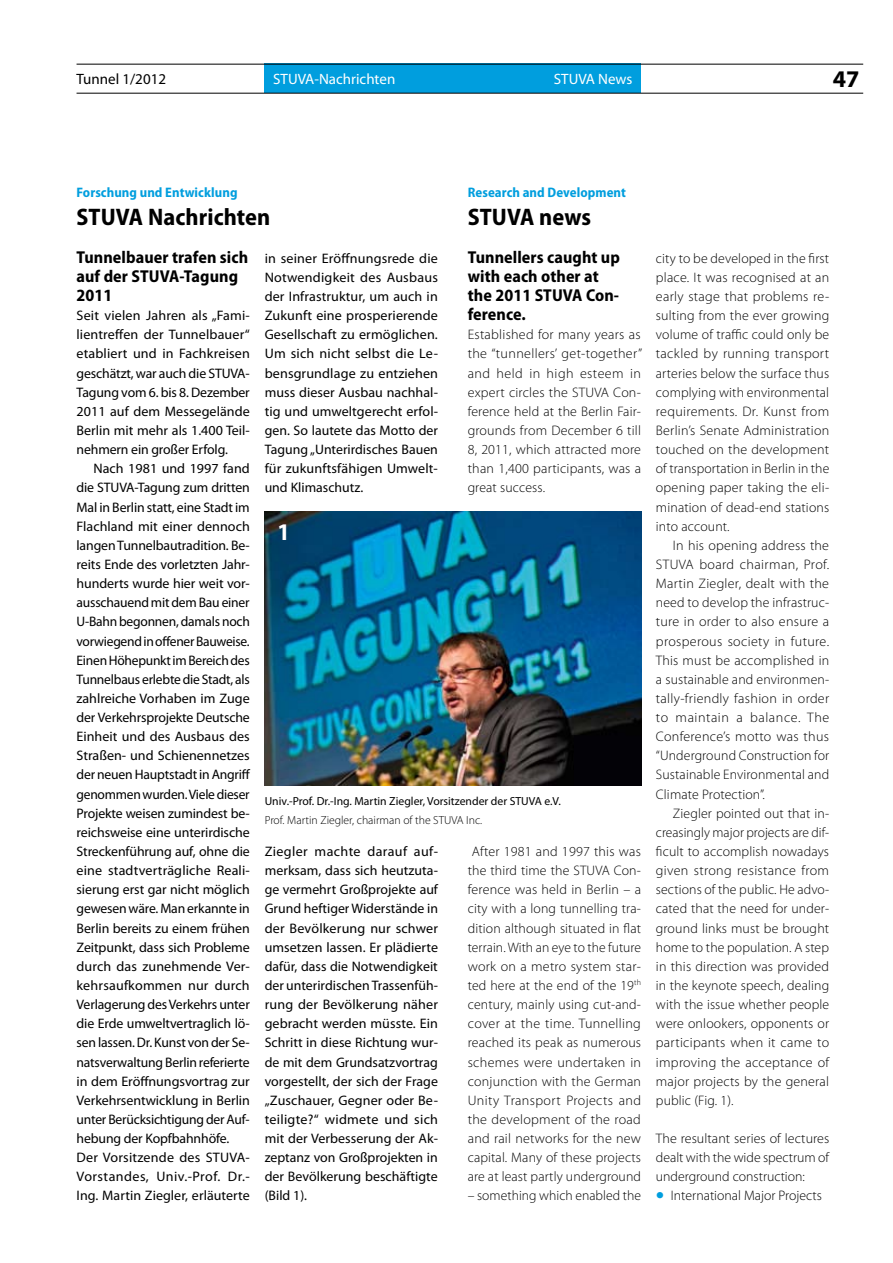
<style>
.page{position:relative;width:893px;height:1263px;background:#fff}
.page>*{position:absolute;margin:0;border:0;box-sizing:border-box;transform-origin:0 0}
.t1{font:700 semi-condensed 24px "Myriad Pro";letter-spacing:.005em;color:#000}
.t2{font:700 24px "Myriad Pro";color:#000}
.t3{font:700 semi-condensed 24px "Myriad Pro";color:#fff}
.t4{font:700 semi-condensed 17.25px/19.2px "Myriad Pro";letter-spacing:.005em;color:#000}
.t5{font:15px "Myriad Pro";color:#fff}
.t6{font:15px "Myriad Pro";color:#000}
.t7{font:13.8px/19.2px "Myriad Pro";letter-spacing:-.01em;color:#000;text-align:justify}
.t8{font:300 13.8px/19.2px "Myriad Pro";letter-spacing:.01em;color:#000;text-align:justify}
.t9{font:700 semi-condensed 13.8px "Myriad Pro";letter-spacing:.005em;color:#009ede}
.t10{font:11.7px "Myriad Pro";color:#000}
.t11{font:300 11.7px "Myriad Pro";color:#000}
.s1{font-weight:400;font-size:30px;color:#009ede}
</style>
<div class="page">
<div style="left:265px;top:64px;width:376px;height:29px;background:#009ede"></div>
<hr style="left:77px;top:64px;width:786px;height:1px;background:#000">
<hr style="left:77px;top:93px;width:786px;height:1px;background:#000">
<img style="left:265px;top:512px;width:376px;height:274px">
<p class="t6" style="left:77px;top:70px;width:91px">Tunnel 1/2012</p>
<p class="t5" style="left:273px;top:70px;width:124px">STUVA-Nachrichten</p>
<p class="t5" style="left:554px;top:70px;width:80px">STUVA News</p>
<h1 class="t2" style="left:833px;top:63px;width:28px">47</h1>
<p class="t9" style="left:77px;top:184px;width:162px">Forschung und Entwicklung</p>
<h1 class="t1" style="left:77px;top:203px;width:195px">STUVA Nachrichten</h1>
<p class="t4" style="left:77px;top:248px;width:173px">Tunnelbauer trafen sich auf der STUVA-Tagung<br>2011</p>
<p class="t7" style="left:77px;top:306px;width:175px">Seit vielen Jahren als „Fami&shy;lientreffen der Tunnelbauer“ etabliert und in Fachkreisen geschätzt, war auch die STUVA-Tagung vom 6. bis 8. Dezember 2011 auf dem Messegelände Berlin mit mehr als 1.400 Teil&shy;nehmern ein großer Erfolg.</p>
<p class="t7" style="left:77px;top:459px;width:175px;text-align:left;text-indent:17px">Nach 1981 und 1997 fand die STUVA-Tagung zum dritten<br>Mal in Berlin statt, eine Stadt im<br>Flachland mit einer dennoch langen Tunnelbautradition. Be&shy;reits Ende des vorletzten Jahr&shy;hunderts wurde hier weit vor&shy;ausschauend mit dem Bau einer<br>U-Bahn begonnen, damals noch vorwiegend in offener Bauweise.<br>Einen Höhepunkt im Bereich des<br>Tunnelbaus erlebte die Stadt, als zahlreiche Vorhaben im Zuge der Verkehrsprojekte Deutsche<br>Einheit und des Ausbaus des<br>Straßen- und Schienennetzes der neuen Hauptstadt in Angriff genommen wurden. Viele dieser<br>Projekte weisen zumindest be&shy;reichsweise eine unterirdische<br>Streckenführung auf, ohne die eine stadtverträgliche Reali&shy;sierung erst gar nicht möglich gewesen wäre. Man erkannte in<br>Berlin bereits zu einem frühen<br>Zeitpunkt, dass sich Probleme durch das zunehmende Ver&shy;kehrsaufkommen nur durch<br>Verlagerung des Verkehrs unter die Erde umweltvertraglich lö&shy;sen lassen. Dr. Kunst von der Se&shy;natsverwaltung Berlin referierte in dem Eröffnungsvortrag zur<br>Verkehrsentwicklung in Berlin unter Berücksichtigung der Auf&shy;hebung der Kopfbahnhöfe.<br>Der Vorsitzende des STUVA-<br>Vorstandes, Univ.-Prof. Dr.-<br>Ing. Martin Ziegler, erläuterte</p>
<p class="t9" style="left:468px;top:184px;width:160px">Research and Development</p>
<h1 class="t1" style="left:468px;top:203px;width:125px">STUVA news</h1>
<p class="t4" style="left:468px;top:248px;width:154px">Tunnellers caught up with each other at the 2011 STUVA Con&shy;ference.</p>
<p class="t8" style="left:468px;top:325px;width:176px">Established for many years as the “tunnellers’ get-together” and held in high esteem in expert circles the STUVA Con&shy;ference held at the Berlin Fair&shy;grounds from December 6 till 8, 2011, which attracted more than 1,400 participants, was a great success.</p>
<p class="t7" style="left:265px;top:248px;width:175px">in seiner Eröffnungsrede die Notwendigkeit des Ausbaus der Infrastruktur, um auch in Zukunft eine prosperierende Gesellschaft zu ermöglichen.<br>Um sich nicht selbst die Le&shy;bensgrundlage zu entziehen muss dieser Ausbau nachhal&shy;tig und umweltgerecht erfol&shy;gen. So lautete das Motto der Tagung „Unterirdisches Bauen für zukunftsfähigen Umwelt&shy;und Klimaschutz.</p>
<h1 class="t3" style="left:278px;top:518px;width:14px">1</h1>
<p class="t10" style="left:265px;top:793px;width:298px">Univ.-Prof. Dr.-Ing. Martin Ziegler, Vorsitzender der STUVA e.V.</p>
<p class="t11" style="left:265px;top:813px;width:219px">Prof. Martin Ziegler, chairman of the STUVA Inc.</p>
<p class="t7" style="left:265px;top:841px;width:175px">Ziegler machte darauf auf&shy;merksam, dass sich heutzuta&shy;ge vermehrt Großprojekte auf Grund heftiger Widerstände in der Bevölkerung nur schwer umsetzen lassen. Er plädierte dafür, dass die Notwendigkeit der unterirdischen Trassenfüh&shy;rung der Bevölkerung näher gebracht werden müsste. Ein Schritt in diese Richtung wur&shy;de mit dem Grundsatzvortrag vorgestellt, der sich der Frage „Zuschauer, Gegner oder Be&shy;teiligte?“ widmete und sich mit der Verbesserung der Ak&shy;zeptanz von Großprojekten in der Bevölkerung beschäftigte (Bild 1).</p>
<p class="t8" style="left:468px;top:842px;width:175px">After 1981 and 1997 this was the third time the STUVA Con&shy;ference was held in Berlin – a city with a long tunnelling tra&shy;dition although situated in flat terrain. With an eye to the future work on a metro system star&shy;ted here at the end of the 19<sup>th </sup>century, mainly using cut-and&shy;cover at the time. Tunnelling reached its peak as numerous schemes were undertaken in conjunction with the German Unity Transport Projects and the development of the road and rail networks for the new capital. Many of these projects are at least partly underground</p>
<p class="t8" style="left:468px;top:1186px;width:175px">– something which enabled the</p>
<p class="t8" style="left:656px;top:248px;width:175px">city to be developed in the first place. It was recognised at an early stage that problems re&shy;sulting from the ever growing volume of traffic could only be tackled by running transport arteries below the surface thus complying with environmental requirements. Dr. Kunst from Berlin’s Senate Administration touched on the development of transportation in Berlin in the opening paper taking the eli&shy;mination of dead-end stations into account.</p>
<p class="t8" style="left:656px;top:535px;width:175px;text-indent:17px">In his opening address the STUVA board chairman, Prof.<br>Martin Ziegler, dealt with the need to develop the infrastruc&shy;ture in order to also ensure a prosperous society in future.<br>This must be accomplished in a sustainable and environmen&shy;tally-friendly fashion in order to maintain a balance. The Conference’s motto was thus “Underground Construction for Sustainable Environmental and Climate Protection”.</p>
<p class="t8" style="left:656px;top:803px;width:175px;text-indent:17px">Ziegler pointed out that in&shy;creasingly major projects are dif&shy;ficult to accomplish nowadays given strong resistance from sections of the public. He advo&shy;cated that the need for under&shy;ground links must be brought home to the population. A step in this direction was provided in the keynote speech, dealing with the issue whether people were onlookers, opponents or participants when it came to improving the acceptance of major projects by the general public (Fig. 1).</p>
<p class="t8" style="left:656px;top:1129px;width:175px">The resultant series of lectures dealt with the wide spectrum of underground construction:</p>
<p class="t8" style="left:656px;top:1186px;width:167px"><span class="s1">•</span> International Major Projects</p>
</div>
